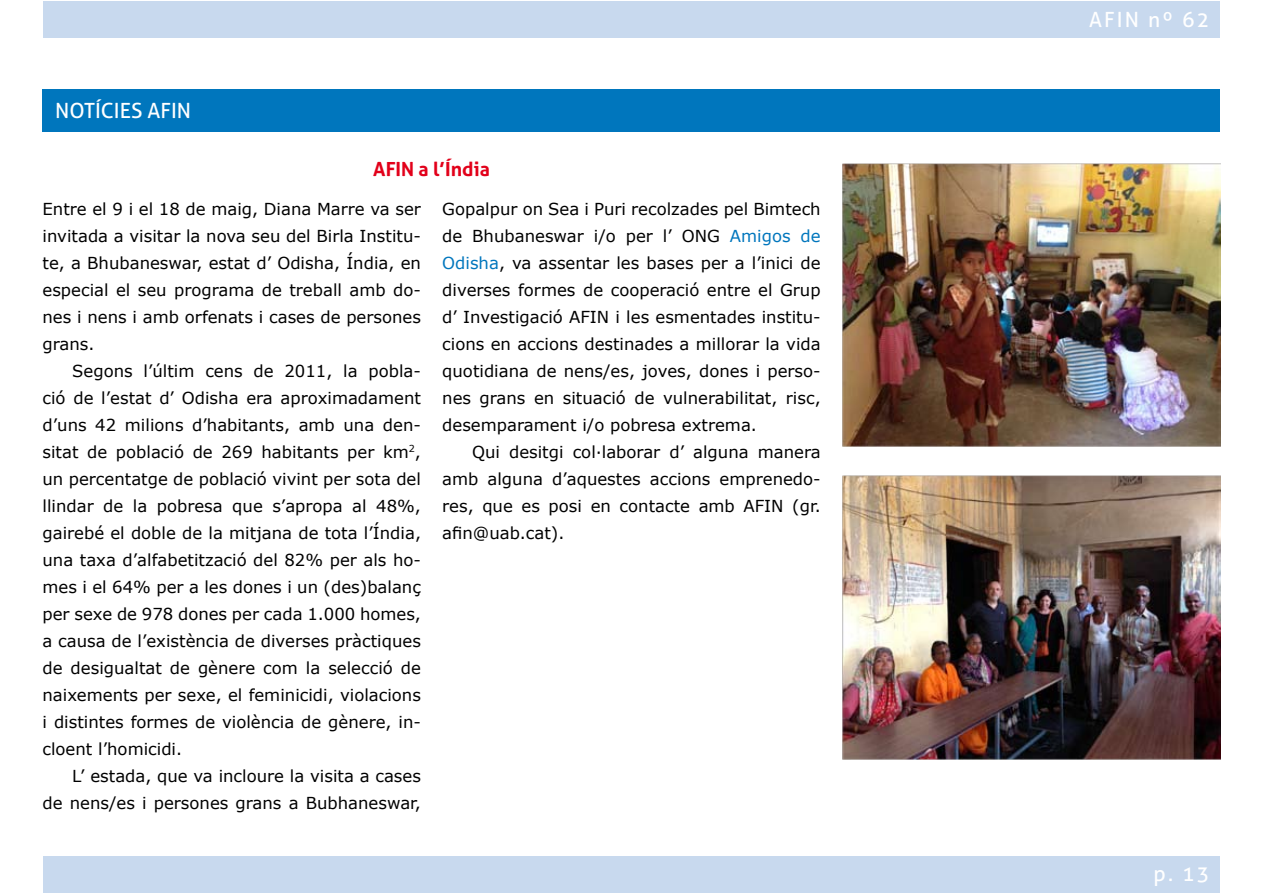
<style>
.page{position:relative;width:1263px;height:893px;background:#fff}
.page>*{position:absolute;margin:0;border:0;box-sizing:border-box;transform-origin:0 0}
.t1{font:21px "Aller";color:#fff}
.t2{font:700 19.5px "Aller";color:#e2001a}
.t3{font:16.5px/27px "Verdana";color:#000;text-align:justify}
.s1{color:#0076bd}
</style>
<div class="page">
<div style="left:43px;top:1px;width:1177px;height:37px;background:#c8d9ee"></div>
<div style="left:43px;top:856px;width:1177px;height:37px;background:#c8d9ee"></div>
<div style="left:43px;top:89px;width:1177px;height:43px;background:#0076bd"></div>
<img style="left:842px;top:475px;width:378px;height:284px">
<img style="left:842px;top:163px;width:378px;height:284px">
<p class="t1" style="left:55px;top:98px;width:137px">NOTÍCIES AFIN</p>
<p class="t2" style="left:373px;top:157px;width:118px">AFIN a l’Índia</p>
<p class="t3" style="left:43px;top:196px;width:380px">Entre el 9 i el 18 de maig, Diana Marre va ser invitada a visitar la nova seu del Birla Institu&shy;te, a Bhubaneswar, estat d’ Odisha, Índia, en especial el seu programa de treball amb do&shy;nes i nens i amb orfenats i cases de persones grans.</p>
<p class="t3" style="left:43px;top:358px;width:380px;text-indent:30px">Segons l’últim cens de 2011, la pobla&shy;ció de l’estat d’ Odisha era aproximadament d’uns 42 milions d’habitants, amb una den&shy;sitat de població de 269 habitants per km<sup>2</sup>, un percentatge de població vivint per sota del llindar de la pobresa que s’apropa al 48%, gairebé el doble de la mitjana de tota l’Índia, una taxa d’alfabetització del 82% per als ho&shy;mes i el 64% per a les dones i un (des)balanç per sexe de 978 dones per cada 1.000 homes, a causa de l’existència de diverses pràctiques de desigualtat de gènere com la selecció de naixements per sexe, el feminicidi, violacions i distintes formes de violència de gènere, in&shy;cloent l’homicidi.</p>
<p class="t3" style="left:43px;top:763px;width:380px;text-align:right">L’ estada, que va incloure la visita a cases<br>de nens/es i persones grans a Bubhaneswar,</p>
<p class="t3" style="left:442px;top:196px;width:380px">Gopalpur on Sea i Puri recolzades pel Bimtech de Bhubaneswar i/o per l’ ONG <span class="s1">Amigos de Odisha</span>, va assentar les bases per a l’inici de diverses formes de cooperació entre el Grup d’ Investigació AFIN i les esmentades institu&shy;cions en accions destinades a millorar la vida quotidiana de nens/es, joves, dones i perso&shy;nes grans en situació de vulnerabilitat, risc, desemparament i/o pobresa extrema.</p>
<p class="t3" style="left:442px;top:439px;width:380px;text-indent:30px">Qui desitgi col·laborar d’ alguna manera amb alguna d’aquestes accions emprenedo&shy;res, que es posi en contacte amb AFIN (gr. afin@uab.cat).</p>
<p class="t1" style="left:1089px;top:7px;width:122px">AFIN nº 62</p>
<p class="t1" style="left:1153px;top:861px;width:57px">p. 13</p>
</div>
